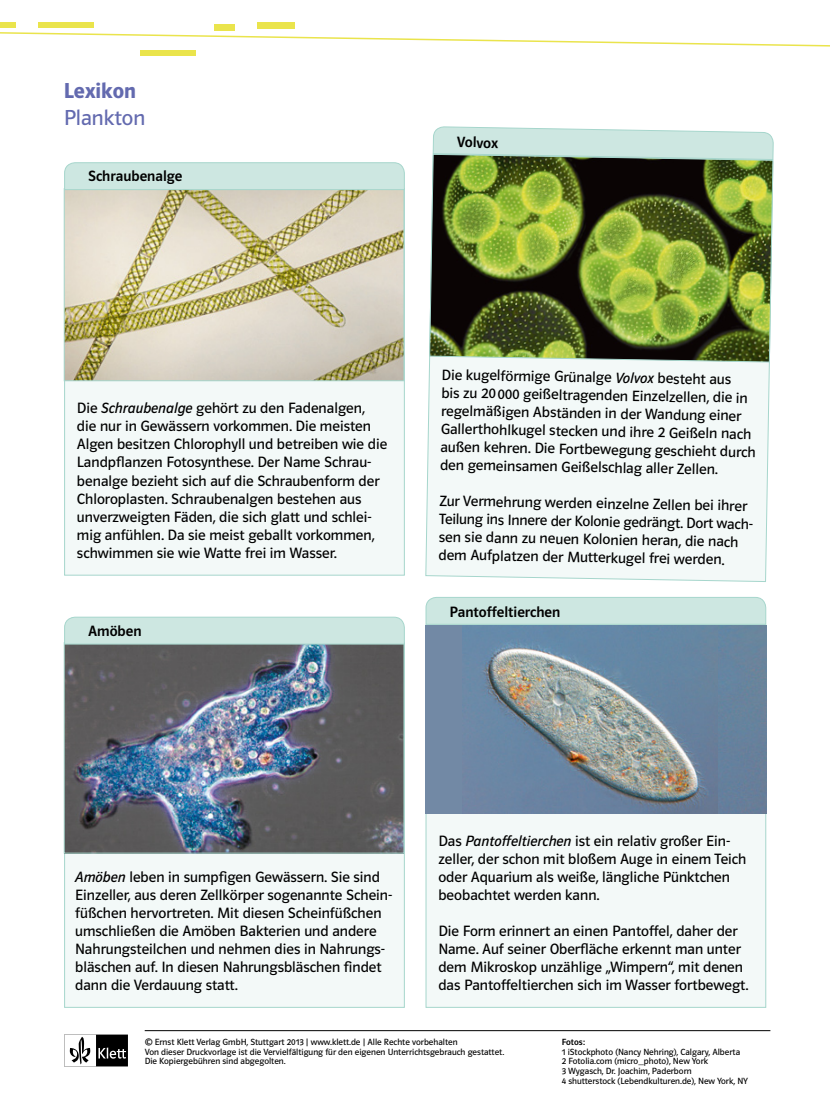
<style>
.page{position:relative;width:830px;height:1106px;background:#fff}
.page>*{position:absolute;margin:0;border:0;box-sizing:border-box;transform-origin:0 0}
.nat_Unterkapitel_H2{font:21.75px "Polo ST11 K Buch";color:#636aaf}
.nat_Unterkapitel_H1{font:21.75px "Polo ST11 K Hfett";color:#636aaf}
.nat_Grundtext__ohne{font:15px/18px "Polo ST11 K Buch";color:#000}
.nat_Grundtext__ohne-2{font:15px "Polo ST11 K Krftg";color:#000}
.Bildnachweis{font:9px/9.8px "Polo ST11 K Buch";color:#000}
.s1{font-family:"Polo ST11 K Buch Kursiv"}
.s2{font-family:"Polo ST11 K Krftg"}
</style>
<div class="page">
<svg style="left:0;top:32px;width:829px;height:15px"></svg>
<div style="left:140px;top:50px;width:56px;height:5px;background:#eae44c"></div>
<div style="left:215px;top:24px;width:20px;height:7px;background:#eae44c"></div>
<div style="left:257px;top:22px;width:37px;height:7px;background:#eae44c"></div>
<div style="left:0;top:22px;width:16px;height:5px;background:#eae44c"></div>
<div style="left:38px;top:22px;width:56px;height:5px;background:#eae44c"></div>
<hr style="left:145px;top:1030px;width:625px;height:1px;background:#000">
<svg style="left:64px;top:1034px;width:64px;height:32px"></svg>
<div style="left:64px;top:188px;width:340px;height:387px;background:#f3f9f8;border:1px solid #a6d6cc"></div>
<img style="left:66px;top:190px;width:336px;height:189px">
<div style="left:64px;top:188px;width:340px;height:193px;border:1px solid #a6d6cc"></div>
<div style="left:425px;top:363px;width:345px;height:219px;background:#f3f9f8"></div>
<img style="left:429px;top:160px;width:344px;height:203px">
<div style="left:64px;top:642px;width:340px;height:365px;background:#f3f9f8"></div>
<img style="left:66px;top:645px;width:336px;height:206px">
<div style="left:64px;top:642px;width:340px;height:211px;border:1px solid #a6d6cc"></div>
<svg style="left:64px;top:162px;width:341px;height:28px;background:#cae5df"></svg>
<svg style="left:432px;top:126px;width:341px;height:34px;background:#c5dcd5"></svg>
<div style="left:425px;top:624px;width:340px;height:383px;background:#f3f9f8;border:1px solid #a6d6cc"></div>
<div style="left:425px;top:625px;width:340px;height:188px;background:#7289a5"></div>
<img style="left:462px;top:625px;width:255px;height:188px">
<div style="left:717px;top:625px;width:48px;height:188px;background:#67829c"></div>
<svg style="left:425px;top:597px;width:341px;height:28px;background:#cae5df"></svg>
<svg style="left:64px;top:616px;width:341px;height:29px;background:#cae4de"></svg>
<p class="nat_Unterkapitel_H1" style="left:64px;top:79px;width:74px">Lexikon</p>
<p class="nat_Unterkapitel_H2" style="left:64px;top:106px;width:83px">Plankton</p>
<p class="nat_Grundtext__ohne-2" style="left:88px;top:168px;width:96px">Schraubenalge</p>
<p class="nat_Grundtext__ohne-2" style="left:457px;top:134px;width:43px;rotate:1deg">Volvox</p>
<p class="nat_Grundtext__ohne" style="left:77px;top:399px;width:312px">Die <span class="s1">Schraubenalge</span> gehört zu den Fadenalgen, die nur in Gewässern vorkommen. Die meisten Algen besitzen Chlorophyll und betreiben wie die Landpflanzen Fotosynthese. Der Name Schrau&shy;benalge bezieht sich auf die Schraubenform der Chloroplasten. Schraubenalgen bestehen aus unverzweigten Fäden, die sich glatt und schlei&shy;mig anfühlen. Da sie meist geballt vorkommen, schwimmen sie wie Watte frei im Wasser.</p>
<p class="nat_Grundtext__ohne-2" style="left:88px;top:623px;width:55px">Amöben</p>
<p class="nat_Grundtext__ohne" style="left:441px;top:366px;width:317px;rotate:1deg">Die kugelförmige Grünalge <span class="s1">Volvox</span> besteht aus<br>bis zu 20 000 geißeltragenden Einzelzellen, die in regelmäßigen Abständen in der Wandung einer Gallerthohlkugel stecken und ihre 2 Geißeln nach außen kehren. Die Fortbewegung geschieht durch den gemeinsamen Geißelschlag aller Zellen.</p>
<p class="nat_Grundtext__ohne" style="left:439px;top:491px;width:318px;rotate:1deg">Zur Vermehrung werden einzelne Zellen bei ihrer Teilung ins Innere der Kolonie gedrängt. Dort wach&shy;sen sie dann zu neuen Kolonien heran, die nach dem Aufplatzen der Mutterkugel frei werden.</p>
<p class="nat_Grundtext__ohne-2" style="left:449px;top:604px;width:112px">Pantoffeltierchen</p>
<p class="nat_Grundtext__ohne" style="left:75px;top:867px;width:318px"><span class="s1">Amöben</span> leben in sumpfigen Gewässern. Sie sind Einzeller, aus deren Zellkörper sogenannte Schein&shy;füßchen hervortreten. Mit diesen Scheinfüßchen umschließen die Amöben Bakterien und andere Nahrungsteilchen und nehmen dies in Nahrungs&shy;bläschen auf. In diesen Nahrungsbläschen findet dann die Verdauung statt.</p>
<p class="nat_Grundtext__ohne" style="left:438px;top:831px;width:309px">Das <span class="s1">Pantoffeltierchen</span> ist ein relativ großer Ein&shy;zeller, der schon mit bloßem Auge in einem Teich oder Aquarium als weiße, längliche Pünktchen beobachtet werden kann.</p>
<p class="nat_Grundtext__ohne" style="left:438px;top:921px;width:311px">Die Form erinnert an einen Pantoffel, daher der Name. Auf seiner Oberfläche erkennt man unter dem Mikroskop unzählige „Wimpern“, mit denen das Pantoffeltierchen sich im Wasser fortbewegt.</p>
<p class="Bildnachweis" style="left:145px;top:1037px;width:314px">© Ernst Klett Verlag GmbH, Stuttgart 2013 | www.klett.de | Alle Rechte vorbehalten</p>
<p class="Bildnachweis" style="left:145px;top:1046px;width:361px">Von dieser Druckvorlage ist die Vervielfältigung für den eigenen Unterrichtsgebrauch gestattet.<br>Die Kopiergebühren sind abgegolten.</p>
<p class="Bildnachweis" style="left:561px;top:1037px;width:180px"><span class="s2">Fotos:<br></span>1 iStockphoto (Nancy Nehring), Calgary, Alberta</p>
<p class="Bildnachweis" style="left:561px;top:1056px;width:148px">2 Fotolia.com (micro_photo), New York</p>
<p class="Bildnachweis" style="left:561px;top:1066px;width:131px">3 Wygasch, Dr. Joachim, Paderborn</p>
<p class="Bildnachweis" style="left:561px;top:1076px;width:187px">4 shutterstock (Lebendkulturen.de), New York, NY</p>
</div>
